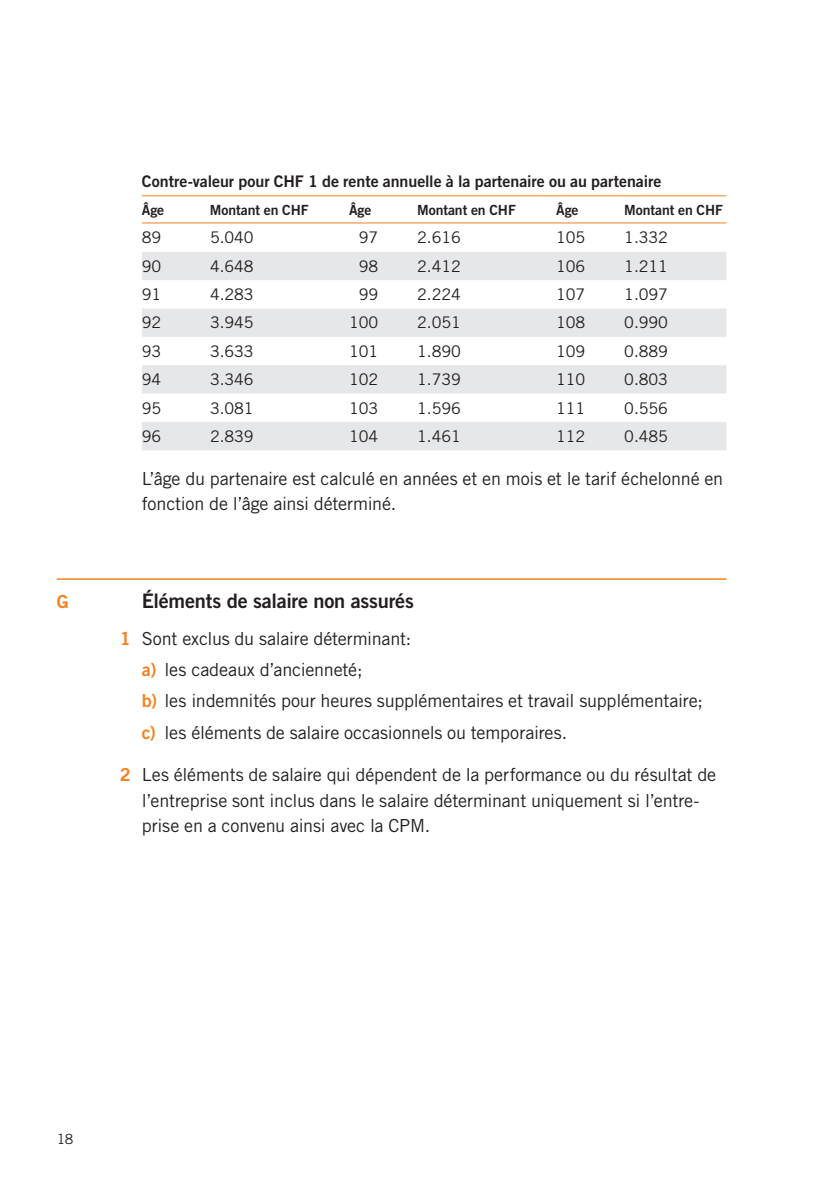
<style>
.page{position:relative;width:840px;height:1191px;background:#fff}
.page>*{position:absolute;margin:0;border:0;box-sizing:border-box;transform-origin:0 0}
.t1{font:20px "Trade Gothic LT Std Bd 2";letter-spacing:-.01em;color:#231f20}
.t2{font:18px/25.6px "Trade Gothic LT Std";letter-spacing:-.01em;color:#231f20}
.t3{font:18px "Trade Gothic LT Std Bd 2";color:#f58220}
.t4{font:16px "Trade Gothic LT Std";letter-spacing:-.005em;color:#231f20}
.t5{font:16px "Trade Gothic LT Std Bd 2";letter-spacing:-.005em;color:#231f20}
.t6{font:14px "Trade Gothic LT Std Bd 2";letter-spacing:-.005em;color:#231f20}
.t7{font:14px "Trade Gothic LT Std";color:#231f20}
.s1{font-family:"Trade Gothic LT Std Bd 2";color:#f58220}
</style>
<div class="page">
<hr style="left:57px;top:578px;width:669px;height:2px;background:#f58220">
<svg style="left:142px;top:196px;width:584px;height:1px"></svg>
<svg style="left:142px;top:252px;width:584px;height:198px;fill:#e6e7e9"></svg>
<hr style="left:142px;top:222px;width:68px;height:1px;background:#f58220">
<hr style="left:210px;top:222px;width:139px;height:1px;background:#f58220">
<hr style="left:349px;top:222px;width:68px;height:1px;background:#f58220">
<hr style="left:417px;top:222px;width:139px;height:1px;background:#f58220">
<hr style="left:556px;top:222px;width:68px;height:1px;background:#f58220">
<hr style="left:624px;top:222px;width:102px;height:1px;background:#f58220">
<hr style="left:142px;top:195px;width:68px;height:1px;background:#f58220">
<hr style="left:210px;top:195px;width:139px;height:1px;background:#f58220">
<hr style="left:349px;top:195px;width:68px;height:1px;background:#f58220">
<hr style="left:417px;top:195px;width:139px;height:1px;background:#f58220">
<hr style="left:556px;top:195px;width:68px;height:1px;background:#f58220">
<hr style="left:624px;top:195px;width:102px;height:1px;background:#f58220">
<p class="t5" style="left:142px;top:172px;width:520px">Contre-valeur pour CHF 1 de rente annuelle à la partenaire ou au partenaire</p>
<p class="t6" style="left:142px;top:201px;width:24px">Âge</p>
<p class="t6" style="left:210px;top:201px;width:100px">Montant en CHF</p>
<p class="t6" style="left:349px;top:201px;width:24px">Âge</p>
<p class="t6" style="left:417px;top:201px;width:100px">Montant en CHF</p>
<p class="t6" style="left:556px;top:201px;width:24px">Âge</p>
<p class="t6" style="left:624px;top:201px;width:100px">Montant en CHF</p>
<p class="t4" style="left:142px;top:228px;width:21px">89</p>
<p class="t4" style="left:210px;top:228px;width:45px">5.040</p>
<p class="t4" style="left:358px;top:228px;width:21px">97</p>
<p class="t4" style="left:417px;top:228px;width:45px">2.616</p>
<p class="t4" style="left:556px;top:228px;width:31px">105</p>
<p class="t4" style="left:624px;top:228px;width:45px">1.332</p>
<p class="t4" style="left:142px;top:256px;width:21px">90</p>
<p class="t4" style="left:210px;top:256px;width:45px">4.648</p>
<p class="t4" style="left:358px;top:256px;width:21px">98</p>
<p class="t4" style="left:417px;top:256px;width:45px">2.412</p>
<p class="t4" style="left:556px;top:256px;width:31px">106</p>
<p class="t4" style="left:624px;top:256px;width:45px">1.211</p>
<p class="t4" style="left:142px;top:285px;width:21px">91</p>
<p class="t4" style="left:210px;top:285px;width:45px">4.283</p>
<p class="t4" style="left:358px;top:285px;width:21px">99</p>
<p class="t4" style="left:417px;top:285px;width:45px">2.224</p>
<p class="t4" style="left:556px;top:285px;width:31px">107</p>
<p class="t4" style="left:624px;top:285px;width:45px">1.097</p>
<p class="t4" style="left:142px;top:313px;width:21px">92</p>
<p class="t4" style="left:210px;top:313px;width:45px">3.945</p>
<p class="t4" style="left:349px;top:313px;width:31px">100</p>
<p class="t4" style="left:417px;top:313px;width:45px">2.051</p>
<p class="t4" style="left:556px;top:313px;width:31px">108</p>
<p class="t4" style="left:624px;top:313px;width:45px">0.990</p>
<p class="t4" style="left:142px;top:341px;width:21px">93</p>
<p class="t4" style="left:210px;top:341px;width:45px">3.633</p>
<p class="t4" style="left:349px;top:341px;width:31px">101</p>
<p class="t4" style="left:417px;top:341px;width:45px">1.890</p>
<p class="t4" style="left:556px;top:341px;width:31px">109</p>
<p class="t4" style="left:624px;top:341px;width:45px">0.889</p>
<p class="t4" style="left:142px;top:370px;width:21px">94</p>
<p class="t4" style="left:210px;top:370px;width:45px">3.346</p>
<p class="t4" style="left:349px;top:370px;width:31px">102</p>
<p class="t4" style="left:417px;top:370px;width:45px">1.739</p>
<p class="t4" style="left:556px;top:370px;width:31px">110</p>
<p class="t4" style="left:624px;top:370px;width:45px">0.803</p>
<p class="t4" style="left:142px;top:398px;width:21px">95</p>
<p class="t4" style="left:210px;top:398px;width:45px">3.081</p>
<p class="t4" style="left:349px;top:398px;width:31px">103</p>
<p class="t4" style="left:417px;top:398px;width:45px">1.596</p>
<p class="t4" style="left:556px;top:398px;width:31px">111</p>
<p class="t4" style="left:624px;top:398px;width:45px">0.556</p>
<p class="t4" style="left:142px;top:426px;width:21px">96</p>
<p class="t4" style="left:210px;top:426px;width:45px">2.839</p>
<p class="t4" style="left:349px;top:426px;width:31px">104</p>
<p class="t4" style="left:417px;top:426px;width:45px">1.461</p>
<p class="t4" style="left:556px;top:426px;width:31px">112</p>
<p class="t4" style="left:624px;top:426px;width:45px">0.485</p>
<p class="t2" style="left:142px;top:465px;width:582px">L’âge du partenaire est calculé en années et en mois et le tarif échelonné en fonction de l’âge ainsi déterminé.</p>
<p class="t3" style="left:57px;top:590px;width:14px">G</p>
<p class="t1" style="left:142px;top:588px;width:273px">Éléments de salaire non assurés</p>
<p class="t2" style="left:142px;top:623px;width:562px;line-height:31.2px;text-indent:-22px"><span class="s1">1</span> Sont exclus du salaire déterminant:<br><span class="s1">a)</span> les cadeaux d’ancienneté;<br><span class="s1">b)</span> les indemnités pour heures supplémentaires et travail supplémentaire; <span class="s1">c)</span> les éléments de salaire occasionnels ou temporaires.</p>
<p class="t2" style="left:142px;top:761px;width:575px;text-indent:-22px"><span class="s1">2</span> Les éléments de salaire qui dépendent de la performance ou du résultat de l’entreprise sont inclus dans le salaire déterminant uniquement si l’entre&shy;prise en a convenu ainsi avec la CPM.</p>
<p class="t7" style="left:57px;top:1131px;width:18px">18</p>
</div>
